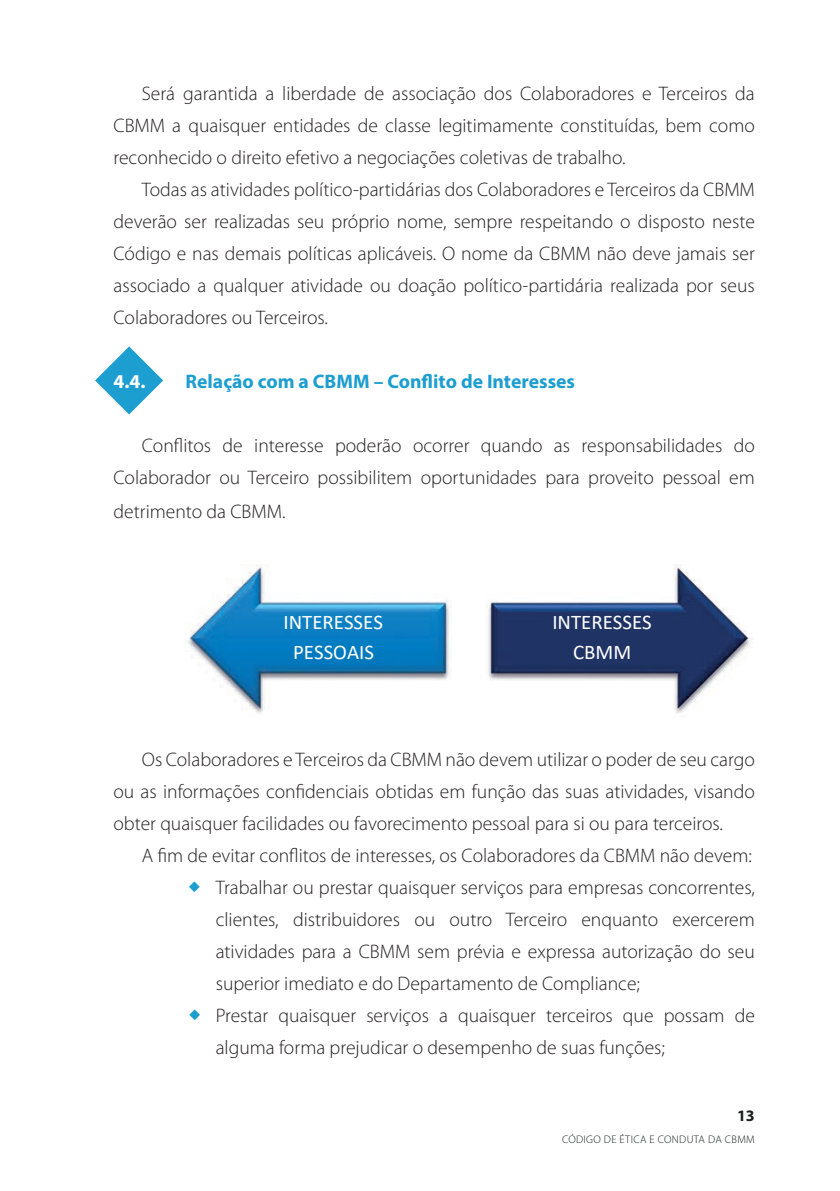
<style>
.page{position:relative;width:840px;height:1191px;background:#fff}
.page>*{position:absolute;margin:0;border:0;box-sizing:border-box;transform-origin:0 0}
.t1{font:20.8px/29.4px "Calibri";color:#fff;text-align:center}
.t2{font:300 19.6px/32px "Myriad Pro";color:#231f20;text-align:justify}
.t3{font:700 19.6px "Myriad Pro";color:#1c9ed0}
.t4{font:700 19.6px "Myriad Pro";color:#fff}
.t5{font:700 16px "Myriad Pro";color:#1a1e1e}
.t6{font:300 11px "Myriad Pro";letter-spacing:.03em;color:#1a1e1e}
</style>
<div class="page">
<svg style="left:95px;top:346px;width:68px;height:68px"></svg>
<img style="left:187px;top:565px;width:264px;height:148px">
<img style="left:486px;top:565px;width:266px;height:148px">
<p class="t2" style="left:113px;top:79px;width:642px;text-indent:28px">Será garantida a liberdade de associação dos Colaboradores e Terceiros da CBMM a quaisquer entidades de classe legitimamente constituídas, bem como reconhecido o direito efetivo a negociações coletivas de trabalho.</p>
<p class="t2" style="left:113px;top:175px;width:642px;text-indent:28px">Todas as atividades político-partidárias dos Colaboradores e Terceiros da CBMM deverão ser realizadas seu próprio nome, sempre respeitando o disposto neste Código e nas demais políticas aplicáveis. O nome da CBMM não deve jamais ser associado a qualquer atividade ou doação político-partidária realizada por seus Colaboradores ou Terceiros.</p>
<p class="t4" style="left:113px;top:374px;width:33px">4.4.</p>
<p class="t3" style="left:185px;top:374px;width:391px">Relação com a CBMM – Conflito de Interesses</p>
<p class="t2" style="left:113px;top:431px;width:642px;text-align:right">Conflitos de interesse poderão ocorrer quando as responsabilidades do<br>Colaborador ou Terceiro possibilitem oportunidades para proveito pessoal em</p>
<p class="t2" style="left:113px;top:497px;width:173px">detrimento da CBMM.</p>
<p class="t1" style="left:283px;top:609px;width:101px">INTERESSES<br>PESSOAIS</p>
<p class="t1" style="left:552px;top:609px;width:101px">INTERESSES<br>CBMM</p>
<p class="t2" style="left:113px;top:745px;width:642px;text-indent:28px">Os Colaboradores e Terceiros da CBMM não devem utilizar o poder de seu cargo ou as informações confidenciais obtidas em função das suas atividades, visando obter quaisquer facilidades ou favorecimento pessoal para si ou para terceiros.</p>
<p class="t2" style="left:215px;top:841px;width:540px;text-align:left;text-indent:-74px">A fim de evitar conflitos de interesses, os Colaboradores da CBMM não devem:<br>Trabalhar ou prestar quaisquer serviços para empresas concorrentes, clientes, distribuidores ou outro Terceiro enquanto exercerem atividades para a CBMM sem prévia e expressa autorização do seu superior imediato e do Departamento de Compliance;<br>Prestar quaisquer serviços a quaisquer terceiros que possam de alguma forma prejudicar o desempenho de suas funções;</p>
<p class="t5" style="left:736px;top:1109px;width:19px">13</p>
<p class="t6" style="left:561px;top:1134px;width:194px">CÓDIGO DE ÉTICA E CONDUTA DA CBMM</p>
</div>
